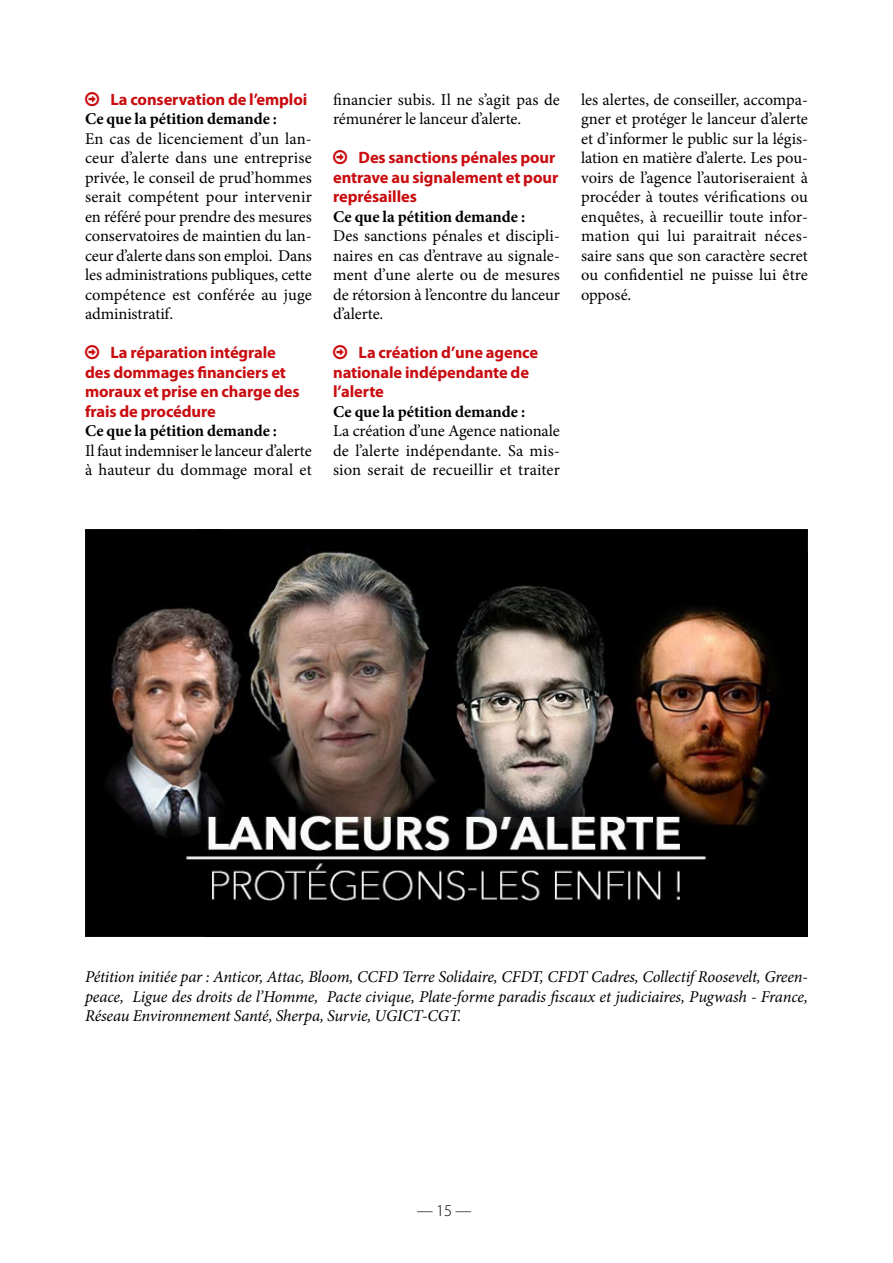
<style>
.page{position:relative;width:893px;height:1263px;background:#fff}
.page>*{position:absolute;margin:0;border:0;box-sizing:border-box;transform-origin:0 0}
.t1{font:16.5px/19.5px "Minion Pro";color:#000;text-align:justify}
.t2{font:italic 16.5px/19.5px "Minion Pro";letter-spacing:-.01em;color:#000;text-align:justify}
.t3{font:700 16.5px/19.5px "Myriad Pro";letter-spacing:-.005em;color:#c90c0f}
.t4{font:700 16.5px "Minion Pro";letter-spacing:-.005em;color:#000}
.t5{font:300 16.5px "Myriad Pro";color:#000}
</style>
<div class="page">
<img style="left:85px;top:529px;width:723px;height:407px">
<p class="t3" style="left:111px;top:89px;width:198px">La conservation de l’emploi</p>
<p class="t4" style="left:85px;top:107px;width:194px">Ce que la pétition demande :</p>
<p class="t1" style="left:85px;top:129px;width:228px">En cas de licenciement d’un lan&shy;ceur d’alerte dans une entreprise privée, le conseil de prud’hommes serait compétent pour intervenir en référé pour prendre des mesures conservatoires de maintien du lan&shy;ceur d’alerte dans son emploi. Dans les administrations publiques, cette compétence est conférée au juge administratif.</p>
<p class="t3" style="left:85px;top:342px;width:216px;text-indent:26px">La réparation intégrale des dommages financiers et moraux et prise en charge des frais de procédure</p>
<p class="t4" style="left:85px;top:419px;width:194px">Ce que la pétition demande :</p>
<p class="t1" style="left:85px;top:441px;width:228px">Il faut indemniser le lanceur d’alerte à hauteur du dommage moral et</p>
<p class="t1" style="left:333px;top:90px;width:228px">financier subis. Il ne s’agit pas de rémunérer le lanceur d’alerte.</p>
<p class="t3" style="left:333px;top:147px;width:227px;text-indent:26px">Des sanctions pénales pour entrave au signalement et pour représailles</p>
<p class="t4" style="left:333px;top:205px;width:194px">Ce que la pétition demande :</p>
<p class="t1" style="left:333px;top:226px;width:228px">Des sanctions pénales et discipli&shy;naires en cas d’entrave au signale&shy;ment d’une alerte ou de mesures de rétorsion à l’encontre du lanceur d’alerte.</p>
<p class="t3" style="left:333px;top:342px;width:206px;text-indent:26px">La création d’une agence nationale indépendante de l’alerte</p>
<p class="t4" style="left:333px;top:400px;width:194px">Ce que la pétition demande :</p>
<p class="t1" style="left:333px;top:421px;width:228px">La création d’une Agence nationale de l’alerte indépendante. Sa mis&shy;sion serait de recueillir et traiter</p>
<p class="t1" style="left:581px;top:90px;width:228px">les alertes, de conseiller, accompa&shy;gner et protéger le lanceur d’alerte et d’informer le public sur la légis&shy;lation en matière d’alerte. Les pou&shy;voirs de l’agence l’autoriseraient à procéder à toutes vérifications ou enquêtes, à recueillir toute infor&shy;mation qui lui paraitrait néces&shy;saire sans que son caractère secret ou confidentiel ne puisse lui être opposé.</p>
<p class="t2" style="left:85px;top:967px;width:724px">Pétition initiée par : Anticor, Attac, Bloom, CCFD Terre Solidaire, CFDT, CFDT Cadres, Collectif Roosevelt, Green&shy;peace, Ligue des droits de l’Homme, Pacte civique, Plate-forme paradis fiscaux et judiciaires, Pugwash - France, Réseau Environnement Santé, Sherpa, Survie, UGICT-CGT.</p>
<p class="t5" style="left:417px;top:1200px;width:57px">— 15 —</p>
</div>
